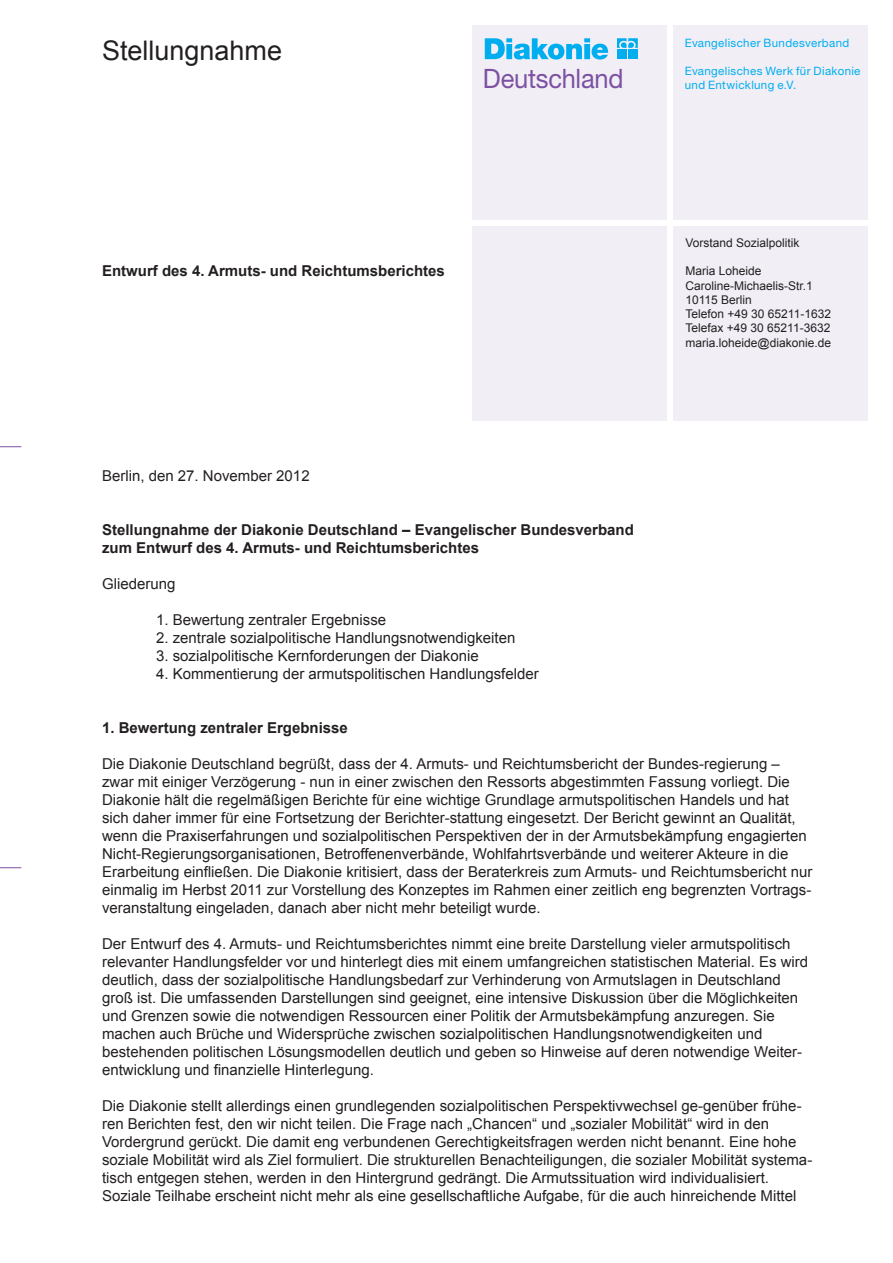
<style>
.page{position:relative;width:893px;height:1263px;background:#fff}
.page>*{position:absolute;margin:0;border:0;box-sizing:border-box;transform-origin:0 0}
.t1{font:27px "Arial";color:#231f20}
.t2{font:26.7px "Helvetica Neue LT Pro";letter-spacing:-.01em;color:#7c51a1;scale:.95 1}
.t3{font:15px/18px "Arial";color:#231f20}
.t4{font:700 15px/18px "Arial";color:#231f20}
.t5{font:12px/14.2px "Arial";color:#231f20}
.t6{font:11.55px "Helvetica Neue LT Pro";letter-spacing:.03em;color:#00aeef}
</style>
<div class="page">
<div style="left:673px;top:26px;width:194px;height:194px;background:#f1eef6"></div>
<div style="left:472px;top:26px;width:194px;height:194px;background:#f1eef6"></div>
<div style="left:673px;top:226px;width:194px;height:195px;background:#f1eef6"></div>
<div style="left:472px;top:226px;width:194px;height:195px;background:#f1eef6"></div>
<svg style="left:485px;top:38px;width:123px;height:22px"></svg>
<svg style="left:617px;top:38px;width:21px;height:10px"></svg>
<div style="left:617px;top:50px;width:10px;height:9px;background:#00aeef"></div>
<div style="left:628px;top:50px;width:10px;height:9px;background:#00aeef"></div>
<svg style="left:0;top:446px;width:21px;height:1px"></svg>
<svg style="left:0;top:867px;width:21px;height:1px"></svg>
<h1 class="t1" style="left:102px;top:32px;width:182px">Stellungnahme</h1>
<h2 class="t2" style="left:483px;top:62px;width:149px">Deutschland</h2>
<p class="t6" style="left:685px;top:35px;width:166px">Evangelischer Bundesverband</p>
<p class="t6" style="left:685px;top:64px;width:177px">Evangelisches Werk für Diakonie</p>
<p class="t6" style="left:685px;top:78px;width:113px">und Entwicklung e.V.</p>
<p class="t4" style="left:102px;top:262px;width:344px">Entwurf des 4. Armuts- und Reichtumsberichtes</p>
<p class="t3" style="left:102px;top:467px;width:209px">Berlin, den 27. November 2012</p>
<p class="t4" style="left:102px;top:521px;width:533px">Stellungnahme der Diakonie Deutschland – Evangelischer Bundesverband zum Entwurf des 4. Armuts- und Reichtumsberichtes</p>
<p class="t3" style="left:102px;top:575px;width:75px">Gliederung</p>
<p class="t3" style="left:156px;top:611px;width:232px">1. Bewertung zentraler Ergebnisse</p>
<p class="t3" style="left:156px;top:629px;width:361px">2. zentrale sozialpolitische Handlungsnotwendigkeiten</p>
<p class="t3" style="left:156px;top:647px;width:324px">3. sozialpolitische Kernforderungen der Diakonie</p>
<p class="t3" style="left:156px;top:665px;width:384px">4. Kommentierung der armutspolitischen Handlungsfelder</p>
<p class="t5" style="left:685px;top:236px;width:116px">Vorstand Sozialpolitik</p>
<p class="t5" style="left:685px;top:264px;width:147px">Maria Loheide<br>Caroline-Michaelis-Str.1<br>10115 Berlin<br>Telefon +49 30 65211-1632<br>Telefax +49 30 65211-3632 maria.loheide@diakonie.de</p>
<p class="t4" style="left:102px;top:719px;width:247px">1. Bewertung zentraler Ergebnisse</p>
<p class="t3" style="left:102px;top:755px;width:712px">Die Diakonie Deutschland begrüßt, dass der 4. Armuts- und Reichtumsbericht der Bundes-regierung – zwar mit einiger Verzögerung - nun in einer zwischen den Ressorts abgestimmten Fassung vorliegt. Die Diakonie hält die regelmäßigen Berichte für eine wichtige Grundlage armutspolitischen Handels und hat sich daher immer für eine Fortsetzung der Berichter-stattung eingesetzt. Der Bericht gewinnt an Qualität, wenn die Praxiserfahrungen und sozialpolitischen Perspektiven der in der Armutsbekämpfung engagierten Nicht-Regierungsorganisationen, Betroffenenverbände, Wohlfahrtsverbände und weiterer Akteure in die Erarbeitung einfließen. Die Diakonie kritisiert, dass der Beraterkreis zum Armuts- und Reichtumsbericht nur einmalig im Herbst 2011 zur Vorstellung des Konzeptes im Rahmen einer zeitlich eng begrenzten Vortrags&shy;veranstaltung eingeladen, danach aber nicht mehr beteiligt wurde.</p>
<p class="t3" style="left:102px;top:935px;width:708px">Der Entwurf des 4. Armuts- und Reichtumsberichtes nimmt eine breite Darstellung vieler armutspolitisch relevanter Handlungsfelder vor und hinterlegt dies mit einem umfangreichen statistischen Material. Es wird deutlich, dass der sozialpolitische Handlungsbedarf zur Verhinderung von Armutslagen in Deutschland groß ist. Die umfassenden Darstellungen sind geeignet, eine intensive Diskussion über die Möglichkeiten und Grenzen sowie die notwendigen Ressourcen einer Politik der Armutsbekämpfung anzuregen. Sie machen auch Brüche und Widersprüche zwischen sozialpolitischen Handlungsnotwendigkeiten und bestehenden politischen Lösungsmodellen deutlich und geben so Hinweise auf deren notwendige Weiter&shy;entwicklung und finanzielle Hinterlegung.</p>
<p class="t3" style="left:102px;top:1097px;width:712px">Die Diakonie stellt allerdings einen grundlegenden sozialpolitischen Perspektivwechsel ge-genüber frühe&shy;ren Berichten fest, den wir nicht teilen. Die Frage nach „Chancen“ und „sozialer Mobilität“ wird in den Vordergrund gerückt. Die damit eng verbundenen Gerechtigkeitsfragen werden nicht benannt. Eine hohe soziale Mobilität wird als Ziel formuliert. Die strukturellen Benachteiligungen, die sozialer Mobilität systema&shy;tisch entgegen stehen, werden in den Hintergrund gedrängt. Die Armutssituation wird individualisiert.<br>Soziale Teilhabe erscheint nicht mehr als eine gesellschaftliche Aufgabe, für die auch hinreichende Mittel</p>
</div>
